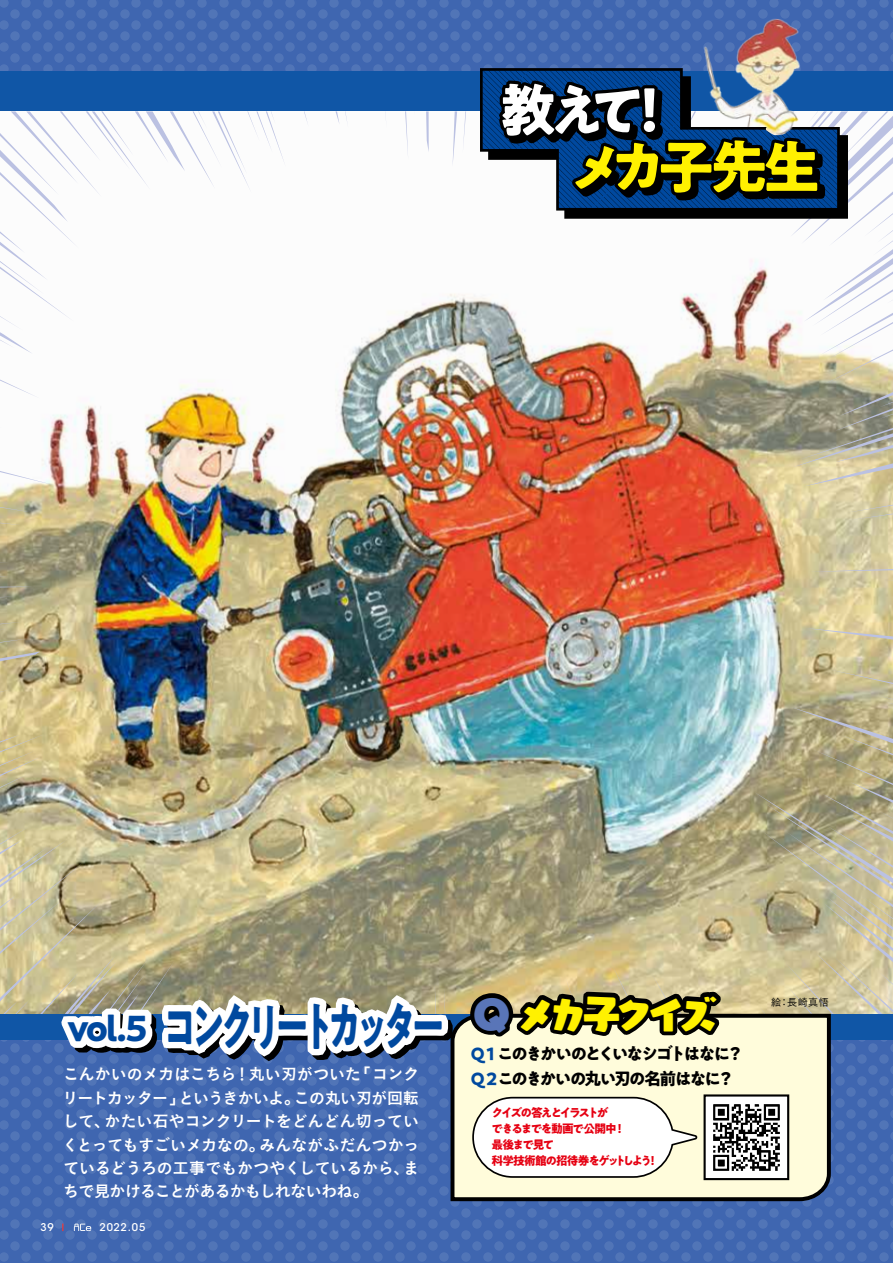
<style>
.page{position:relative;width:893px;height:1263px;background:#fff}
.page>*{position:absolute;margin:0;border:0;box-sizing:border-box;transform-origin:0 0}
.t1{font:700 57px "PA1 Gothic Std";letter-spacing:-.115em;color:#fff100}
.t2{font:700 57px "PA1 Gothic Std";color:#fff}
.t3{font:700 52.05px "PA1 Gothic Std";letter-spacing:-.2em;color:#00499f;scale:.66 1}
.t4{font:38.25px "Yuruka Std UB";letter-spacing:-.155em;color:#fff100}
.t5{font:700 34.65px "PA1 Gothic Std";color:#00499f}
.t6{font:700 16.95px/24.6px "PA1 Gothic Std";letter-spacing:-.13em;color:#000;text-align:right}
.t7{font:15.9px/23.4px "Koburina Go Std W6";letter-spacing:-.02em;color:#fff}
.t8{font:15.9px "Koburina Go Std W6";letter-spacing:.005em;color:#fff}
.t9{font:15.9px "Koburina Go Std W6";letter-spacing:.01em;color:#fff}
.t10{font:15.9px "Koburina Go Std W6";letter-spacing:-.055em;color:#fff}
.t11{font:700 11.7px/15.9px "PA1 Gothic Std";letter-spacing:-.145em;color:#e60012}
.t12{font:700 11.7px "PA1 Gothic Std";letter-spacing:-.1em;color:#e60012}
.t13{font:700 11.7px "PA1 Gothic Std";letter-spacing:-.195em;color:#e60012}
.t14{font:500 10.65px "ITC Avant Garde Std";letter-spacing:.08em;color:#fff}
.t15{font:10.05px "Tsuku Go Pro M";color:#000}
.s1{color:#5975b8}
.s2{color:#00499f}
</style>
<div class="page">
<div style="left:0;top:0;width:893px;height:1263px;background:linear-gradient(to right,#446ab2,#446ab2)"></div>
<div style="left:0;top:71px;width:893px;height:969px;background:#1056a6"></div>
<img style="left:0;top:111px;width:893px;height:901px">
<svg style="left:0;top:471px;width:57px;height:15px"></svg>
<svg style="left:304px;top:111px;width:4px;height:16px"></svg>
<svg style="left:453px;top:111px;width:4px;height:56px"></svg>
<svg style="left:335px;top:111px;width:13px;height:17px"></svg>
<svg style="left:463px;top:111px;width:3px;height:42px"></svg>
<svg style="left:0;top:597px;width:15px;height:1px"></svg>
<svg style="left:0;top:622px;width:22px;height:8px"></svg>
<svg style="left:405px;top:111px;width:3px;height:49px"></svg>
<svg style="left:0;top:379px;width:40px;height:19px"></svg>
<svg style="left:426px;top:111px;width:3px;height:41px"></svg>
<svg style="left:385px;top:111px;width:2px;height:18px"></svg>
<div style="left:0;top:111px;width:286px;height:243px;background:#fcfcfc"></div>
<svg style="left:806px;top:628px;width:87px;height:11px"></svg>
<svg style="left:0;top:587px;width:34px;height:1px"></svg>
<svg style="left:830px;top:670px;width:63px;height:14px"></svg>
<svg style="left:847px;top:505px;width:46px;height:15px"></svg>
<svg style="left:809px;top:569px;width:84px;height:3px"></svg>
<svg style="left:793px;top:392px;width:100px;height:94px;background:#aca78e"></svg>
<svg style="left:754px;top:696px;width:139px;height:318px;background:#bab28f"></svg>
<svg style="left:0;top:507px;width:33px;height:6px"></svg>
<svg style="left:0;top:523px;width:22px;height:2px"></svg>
<svg style="left:482px;top:70px;width:14px;height:138px"></svg>
<svg style="left:459px;top:1012px;width:374px;height:191px;background:#e0dfc5"></svg>
<svg style="left:471px;top:1096px;width:228px;height:83px"></svg>
<img style="left:466px;top:542px;width:262px;height:534px">
<img style="left:701px;top:10px;width:130px;height:25px">
<svg style="left:496px;top:35px;width:397px;height:350px;background:#9098a7"></svg>
<img style="left:706px;top:1097px;width:80px;height:80px">
<div style="left:703px;top:1094px;width:86px;height:86px;border:2px solid #000"></div>
<img style="left:0;top:638px;width:459px;height:625px">
<h1 class="t2" style="left:499px;top:74px;width:149px">教えて</h1>
<h1 class="t2" style="left:621px;top:74px;width:58px">!</h1>
<h1 class="t1" style="left:568px;top:131px;width:253px">メカ子先生</h1>
<p class="t14" style="left:40px;top:1220px;width:15px">39</p>
<h3 class="t5" style="left:68px;top:1006px;width:82px">vol.5</h3>
<h2 class="t3" style="left:163px;top:993px;width:430px">コンクリートカッター</h2>
<p class="t7" style="left:354px;top:1063px;width:66px">「コンク</p>
<p class="t9" style="left:234px;top:1062px;width:129px">！丸い刃がついた</p>
<p class="t7" style="left:63px;top:1063px;width:175px">こんかいのメカはこちら</p>
<p class="t7" style="left:294px;top:1086px;width:126px">この丸い刃が回転</p>
<p class="t7" style="left:105px;top:1086px;width:316px;text-indent:-42px">リートカッター」<br>かたい石やコンクリートをどんどん切ってい</p>
<p class="t10" style="left:178px;top:1085px;width:123px">というきかいよ。</p>
<p class="t7" style="left:62px;top:1110px;width:49px">して、</p>
<p class="t7" style="left:63px;top:1133px;width:204px">くとってもすごいメカなの。</p>
<p class="t8" style="left:259px;top:1132px;width:162px">みんながふだんつかっ</p>
<p class="t7" style="left:63px;top:1157px;width:348px">ているどうろの工事でもかつやくしているから、ちで見かけることがあるかもしれないわね。</p>
<p class="t14" style="left:99px;top:1220px;width:48px">2022.05</p>
<p class="t7" style="left:403px;top:1157px;width:17px">ま</p>
<h3 class="t4" style="left:473px;top:982px;width:245px"><span class="s1">Q</span> メカ子クイズ</h3>
<p class="t6" style="left:471px;top:1044px;width:265px"><span class="s2">Q1</span> このきかいのとくいなシゴトはなに?</p>
<p class="t6" style="left:727px;top:1044px;width:19px">?</p>
<p class="t6" style="left:471px;top:1068px;width:252px"><span class="s2">Q2</span>このきかいの丸い刃の名前はなに</p>
<p class="t13" style="left:492px;top:1105px;width:119px">クイズの答えとイラストが</p>
<p class="t11" style="left:614px;top:1122px;width:13px">!</p>
<p class="t11" style="left:492px;top:1122px;width:127px">できるまでを動画で公開中最後まで見て</p>
<p class="t12" style="left:492px;top:1153px;width:162px">科学技術館の招待券をゲットしよう</p>
<p class="t11" style="left:647px;top:1154px;width:13px">!</p>
<p class="t15" style="left:787px;top:994px;width:43px">長崎真悟</p>
<p class="t15" style="left:771px;top:994px;width:12px">絵</p>
<p class="t15" style="left:779px;top:994px;width:12px">：</p>
</div>
